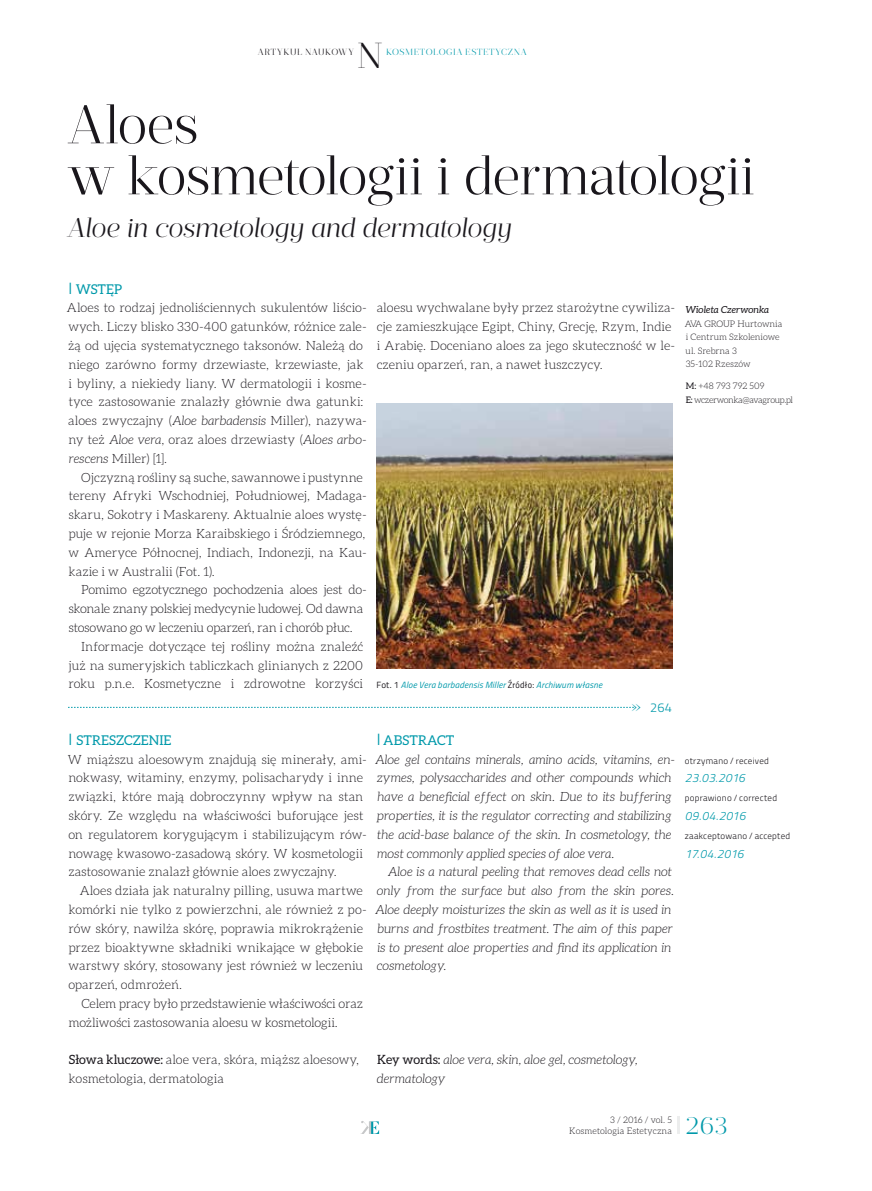
<style>
.page{position:relative;width:872px;height:1191px;background:#fff}
.page>*{position:absolute;margin:0;border:0;box-sizing:border-box;transform-origin:0 0}
.t1{font:300 54px/51px "Prumo Display";letter-spacing:-.015em;color:#1a171c}
.t2{font:300 36px "Prumo Display";color:#1a171c}
.t3{font:italic 300 27px "Prumo Display";letter-spacing:-.01em;color:#1a171c}
.t4{font:300 24px "Prumo Display";color:#09a}
.t5{font:13.5px "Aleo";letter-spacing:.005em;color:#09a}
.t6{font:300 12.75px/18.8px "Aleo";color:#1a171c}
.t7{font:italic 300 12.75px/18.8px "Aleo";color:#1a171c}
.t8{font:300 12.75px/18.8px "Aleo";letter-spacing:-.02em;color:#1a171c}
.t9{font:300 12.75px "Titillium";color:#09a}
.t10{font:italic 300 12px "Titillium";letter-spacing:.005em;color:#09a}
.t11{font:italic 9.75px "Aleo";color:#1a171c}
.t12{font:300 9px/13.5px "Aleo";color:#1a171c;text-align:right}
.t13{font:300 9px "Titillium";letter-spacing:.025em;color:#1a171c}
.t14{font:italic 9px "Titillium";letter-spacing:.02em;color:#09a}
.t15{font:300 9px/13.5px "Aleo";letter-spacing:-.04em;color:#1a171c}
.t16{font:300 9px "Prumo Display";letter-spacing:.06em;color:#09a}
.t17{font:300 9px "Prumo Display";letter-spacing:.075em;color:#1a171c}
.s1{font-weight:700;font-size:12px}
.s2{font-style:italic}
.s3{font-weight:400}
.s4{font-style:normal;color:#1a171c}
.s5{font-family:"Titillium Regular Upright";font-style:normal;color:#1a171c}
.s6{font-family:"Prumo Display";font-size:18px}
.s7{font-weight:400;font-style:normal}
</style>
<div class="page">
<svg style="left:361px;top:1121px;width:18px;height:13px"></svg>
<svg style="left:677px;top:1117px;width:2px;height:17px"></svg>
<svg style="left:68px;top:707px;width:566px;height:1px"></svg>
<img style="left:376px;top:404px;width:296px;height:264px">
<p class="t17" style="left:258px;top:47px;width:98px">ARTYKUŁ NAUKOWY</p>
<h2 class="t2" style="left:357px;top:34px;width:25px">N</h2>
<p class="t16" style="left:386px;top:47px;width:142px">KOSMETOLOGIA ESTETYCZNA</p>
<h1 class="t1" style="left:68px;top:100px;width:688px">ALOES<br>W KOSMETOLOGII I DERMATOLOGII</h1>
<h3 class="t3" style="left:68px;top:212px;width:446px">Aloe in cosmetology and dermatology</h3>
<p class="t5" style="left:69px;top:281px;width:54px"><span class="s1">|</span> WSTĘP</p>
<p class="t6" style="left:67px;top:299px;width:301px">Aloes to rodzaj jednoliściennych sukulentów liścio&shy;wych. Liczy blisko 330-400 gatunków, różnice zale&shy;żą od ujęcia systematycznego taksonów. Należą do niego zarówno formy drzewiaste, krzewiaste, jak i byliny, a niekiedy liany. W dermatologii i kosme&shy;tyce zastosowanie znalazły głównie dwa gatunki: aloes zwyczajny (<span class="s2">Aloe barbadensis</span> Miller), nazywa&shy;ny też <span class="s2">Aloe vera</span>, oraz aloes drzewiasty (<span class="s2">Aloes arbo&shy;rescens</span> Miller) [1].</p>
<p class="t6" style="left:68px;top:469px;width:300px;text-indent:13px">Ojczyzną rośliny są suche, sawannowe i pustynne tereny Afryki Wschodniej, Południowej, Madaga&shy;skaru, Sokotry i Maskareny. Aktualnie aloes wystę&shy;puje w rejonie Morza Karaibskiego i Śródziemnego, w Ameryce Północnej, Indiach, Indonezji, na Kau&shy;kazie i w Australii (Fot. 1).</p>
<p class="t8" style="left:68px;top:581px;width:300px;text-indent:13px">Pomimo egzotycznego pochodzenia aloes jest do&shy;skonale znany polskiej medycynie ludowej. Od dawna stosowano go w leczeniu oparzeń, ran i chorób płuc.</p>
<p class="t6" style="left:68px;top:638px;width:296px;text-align:justify;text-indent:13px">Informacje dotyczące tej rośliny można znaleźć już na sumeryjskich tabliczkach glinianych z 2200 roku p.n.e. Kosmetyczne i zdrowotne korzyści</p>
<p class="t6" style="left:377px;top:299px;width:300px">aloesu wychwalane były przez starożytne cywiliza&shy;cje zamieszkujące Egipt, Chiny, Grecję, Rzym, Indie i Arabię. Doceniano aloes za jego skuteczność w le&shy;czeniu oparzeń, ran, a nawet łuszczycy.</p>
<p class="t11" style="left:685px;top:304px;width:85px">Wioleta Czerwonka</p>
<p class="t12" style="left:684px;top:317px;width:99px;text-align:left">AVA GROUP Hurtownia i Centrum Szkoleniowe ul. Srebrna 3<br>35-102 Rzeszów</p>
<p class="t15" style="left:686px;top:380px;width:109px"><span class="s3">M:</span> +48 793 792 509<br><span class="s3">E:</span> wczerwonka@avagroup.pl</p>
<p class="t14" style="left:376px;top:678px;width:227px"><span class="s4">Fot. 1</span> Aloe Vera barbadensis Miller <span class="s5">Źródło:</span> Archiwum własne</p>
<p class="t5" style="left:69px;top:732px;width:104px"><span class="s1">|</span> Streszczenie</p>
<p class="t6" style="left:68px;top:750px;width:300px">W miąższu aloesowym znajdują się minerały, ami&shy;nokwasy, witaminy, enzymy, polisacharydy i inne związki, które mają dobroczynny wpływ na stan skóry. Ze względu na właściwości buforujące jest on regulatorem korygującym i stabilizującym rów&shy;nowagę kwasowo-zasadową skóry. W kosmetologii zastosowanie znalazł głównie aloes zwyczajny.</p>
<p class="t6" style="left:68px;top:882px;width:300px;text-indent:11px">Aloes działa jak naturalny pilling, usuwa martwe komórki nie tylko z powierzchni, ale również z po&shy;rów skóry, nawilża skórę, poprawia mikrokrążenie przez bioaktywne składniki wnikające w głębokie warstwy skóry, stosowany jest również w leczeniu oparzeń, odmrożeń.</p>
<p class="t6" style="left:68px;top:995px;width:296px;text-indent:13px">Celem pracy było przedstawienie właściwości oraz możliwości zastosowania aloesu w kosmetologii.</p>
<p class="t6" style="left:69px;top:1051px;width:292px"><span class="s3">Słowa kluczowe:</span> aloe vera, skóra, miąższ aloesowy, kosmetologia, dermatologia</p>
<p class="t9" style="left:631px;top:698px;width:42px"><span class="s6">»</span> 264</p>
<p class="t5" style="left:378px;top:732px;width:74px"><span class="s1">|</span> Abstract</p>
<p class="t7" style="left:375px;top:749px;width:301px">Aloe gel contains minerals, amino acids, vitamins, en&shy;zymes, polysaccharides and other compounds which have a beneficial effect on skin. Due to its buffering properties, it is the regulator correcting and stabilizing the acid-base balance of the skin. In cosmetology, the most commonly applied species of aloe vera.</p>
<p class="t7" style="left:375px;top:862px;width:300px;text-indent:13px">Aloe is a natural peeling that removes dead cells not only from the surface but also from the skin pores.<br>Aloe deeply moisturizes the skin as well as it is used in burns and frostbites treatment. The aim of this paper is to present aloe properties and find its application in cosmetology.</p>
<p class="t7" style="left:377px;top:1050px;width:262px"><span class="s7">Key words:</span> aloe vera, skin, aloe gel, cosmetology, dermatology</p>
<p class="t13" style="left:685px;top:754px;width:86px">otrzymano / received</p>
<p class="t10" style="left:685px;top:769px;width:62px">23.03.2016</p>
<p class="t13" style="left:685px;top:791px;width:94px">poprawiono / corrected</p>
<p class="t10" style="left:685px;top:807px;width:62px">09.04.2016</p>
<p class="t13" style="left:685px;top:829px;width:107px">zaakceptowano / accepted</p>
<p class="t10" style="left:685px;top:844px;width:60px">17.04.2016</p>
<p class="t12" style="left:569px;top:1115px;width:104px;line-height:10.5px">3 / 2016 / vol. 5<br>Kosmetologia Estetyczna</p>
<h3 class="t4" style="left:685px;top:1111px;width:46px">263</h3>
</div>
